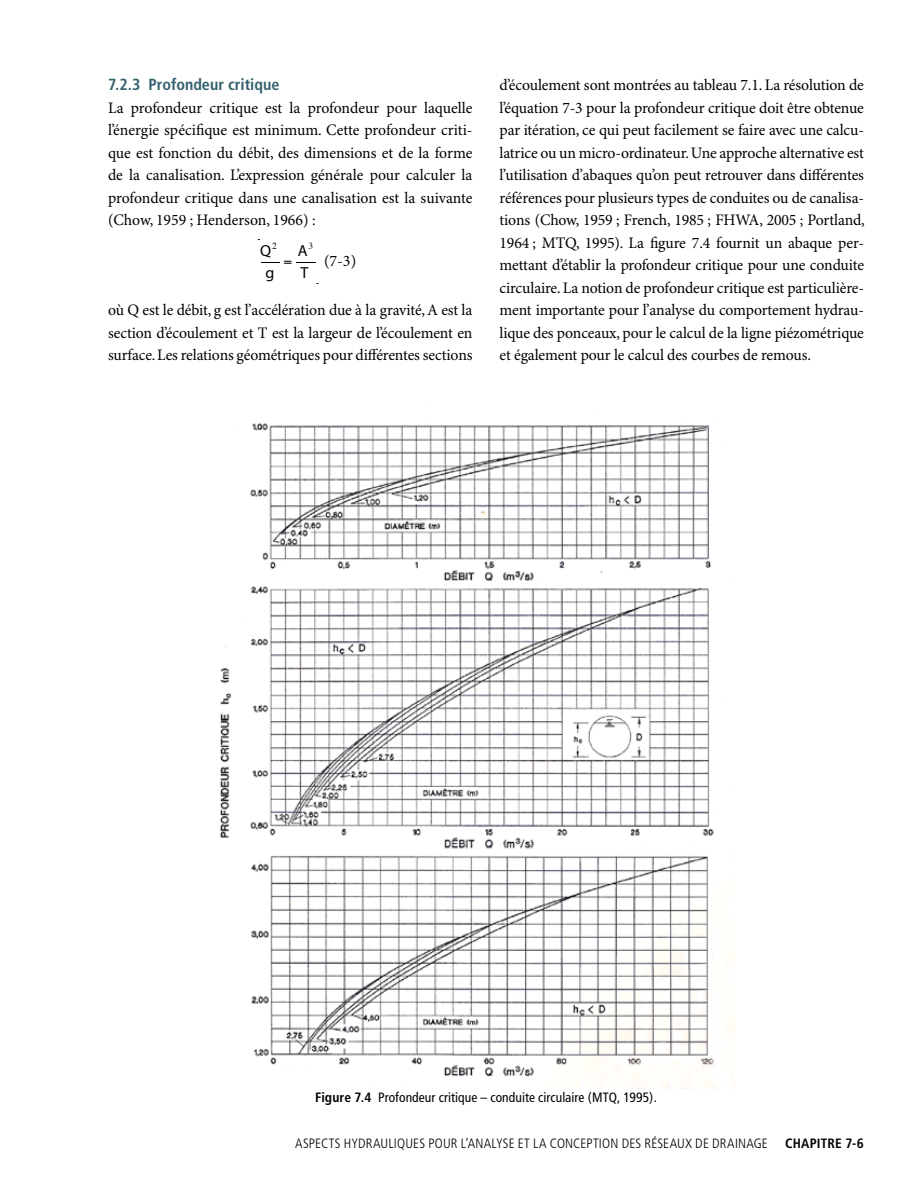
<style>
.page{position:relative;width:918px;height:1188px;background:#fff}
.page>*{position:absolute;margin:0;border:0;box-sizing:border-box;transform-origin:0 0}
.t1{font:16.05px/22.5px "Minion Pro";letter-spacing:-.01em;color:#000;text-align:justify}
.t2{font:700 condensed 16.05px "Frutiger";color:#34616e}
.t3{font:16.05px/22.4px "Myriad Pro";color:#000;text-align:center}
.t4{font:300 condensed 13.5px "Frutiger";letter-spacing:.01em;color:#000}
.t5{font:condensed 13.5px "Frutiger";letter-spacing:.005em;color:#000}
.t6{font:700 condensed 13.5px "Frutiger";letter-spacing:.015em;color:#000}
.s1{font-weight:700}
</style>
<div class="page">
<img style="left:220px;top:423px;width:515px;height:666px">
<svg style="left:261px;top:262px;width:55px;height:1px"></svg>
<p class="t2" style="left:108px;top:75px;width:173px">7.2.3 Profondeur critique</p>
<p class="t1" style="left:108px;top:97px;width:366px">La profondeur critique est la profondeur pour laquelle l’énergie spécifique est minimum. Cette profondeur criti&shy;que est fonction du débit, des dimensions et de la forme de la canalisation. L’expression générale pour calculer la profondeur critique dans une canalisation est la suivante (Chow, 1959 ; Henderson, 1966) :</p>
<p class="t3" style="left:260px;top:239px;width:18px">Q<sup>2 </sup>g</p>
<p class="t3" style="left:298px;top:239px;width:17px;text-align:left">A<sup>3<br></sup>T</p>
<p class="t1" style="left:324px;top:250px;width:34px">(7-3)</p>
<p class="t1" style="left:108px;top:299px;width:366px">où Q est le débit, g est l’accélération due à la gravité, A est la section d’écoulement et T est la largeur de l’écoulement en surface. Les relations géométriques pour différentes sections</p>
<p class="t1" style="left:499px;top:74px;width:367px">d’écoulement sont montrées au tableau 7.1. La résolution de l’équation 7-3 pour la profondeur critique doit être obtenue par itération, ce qui peut facilement se faire avec une calcu&shy;latrice ou un micro-ordinateur. Une approche alternative est l’utilisation d’abaques qu’on peut retrouver dans différentes références pour plusieurs types de conduites ou de canalisa&shy;tions (Chow, 1959 ; French, 1985 ; FHWA, 2005 ; Portland, 1964 ; MTQ, 1995). La figure 7.4 fournit un abaque per&shy;mettant d’établir la profondeur critique pour une conduite circulaire. La notion de profondeur critique est particulière&shy;ment importante pour l’analyse du comportement hydrau&shy;lique des ponceaux, pour le calcul de la ligne piézométrique et également pour le calcul des courbes de remous.</p>
<p class="t5" style="left:315px;top:1090px;width:343px"><span class="s1">Figure 7.4</span> Profondeur critique – conduite circulaire (MTQ, 1995).</p>
<p class="t4" style="left:295px;top:1135px;width:474px">ASPECTS HYDRAULIQUES POUR L’ANALYSE ET LA CONCEPTION DES RÉSEAUX DE DRAINAGE</p>
<p class="t6" style="left:785px;top:1135px;width:80px">CHAPITRE 7-6</p>
</div>
